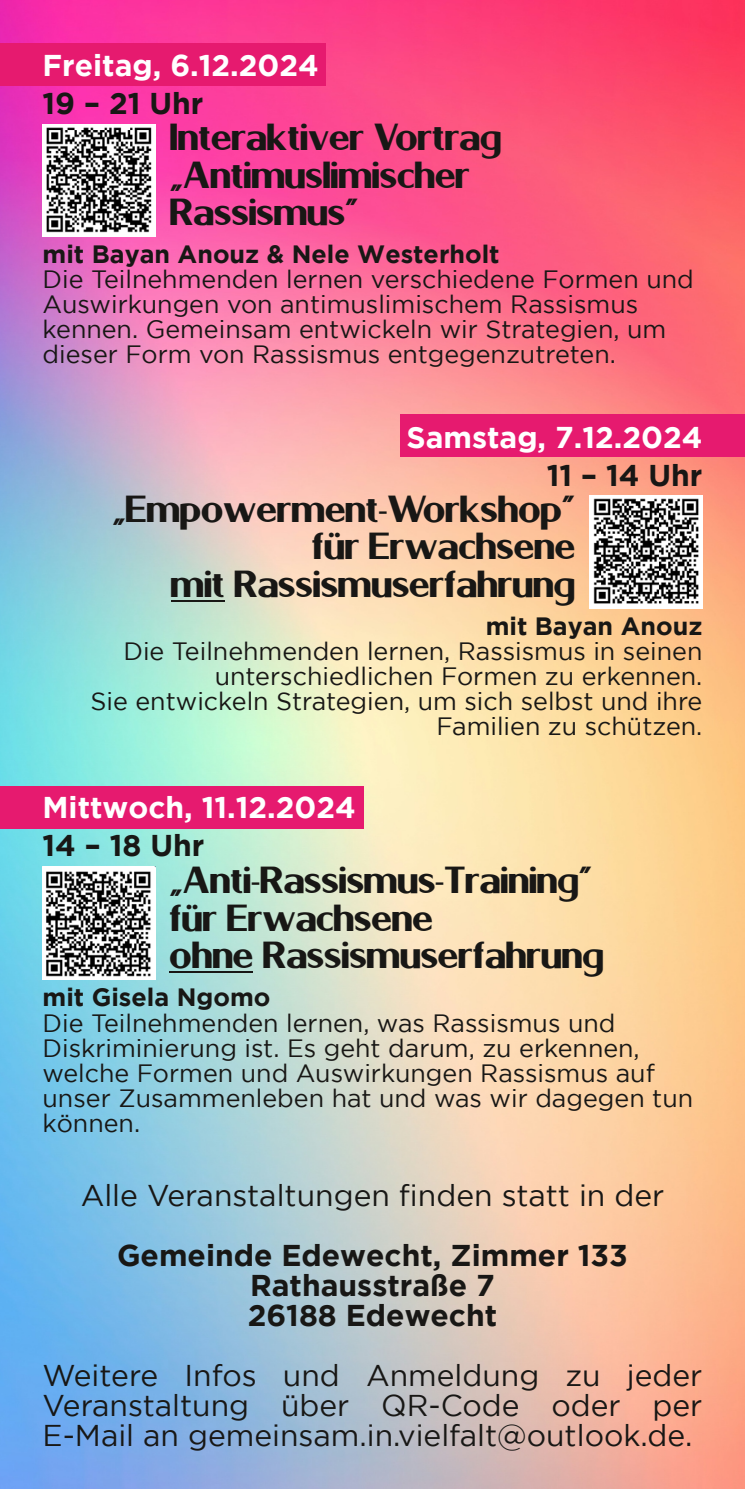
<style>
.page{position:relative;width:745px;height:1489px;background:#fff}
.page>*{position:absolute;margin:0;border:0;box-sizing:border-box;transform-origin:0 0}
.t1{font:700 37.5px/37.5px "Berlina X";color:#181715}
.t2{font:30px/30px "font 000000002 cc 39 d 94";color:#181715;text-align:justify}
.t3{font:700 30px/30px "Gotham";color:#181715;text-align:center}
.t4{font:700 30px "Gotham";color:#fff}
.t5{font:25px/25px "font 000000002 cc 39 d 94";color:#181715}
.t6{font:700 25px "Gotham";color:#181715}
</style>
<div class="page">
<img style="left:0;top:0;width:744px;height:1488px">
<div style="left:0;top:43px;width:326px;height:42px;background:#e61a6f"></div>
<img style="left:43px;top:124px;width:113px;height:113px">
<img style="left:43px;top:866px;width:112px;height:113px">
<div style="left:0;top:785px;width:363px;height:43px;background:#e61a6f"></div>
<hr style="left:169px;top:971px;width:84px;height:1px;background:#181715">
<img style="left:588px;top:495px;width:113px;height:113px">
<div style="left:400px;top:414px;width:344px;height:43px;background:#e61a6f"></div>
<hr style="left:170px;top:599px;width:54px;height:2px;background:#181715">
<p class="t4" style="left:43px;top:48px;width:278px">Freitag, 6.12.2024</p>
<p class="t3" style="left:43px;top:89px;width:162px">19 – 21 Uhr</p>
<h1 class="t1" style="left:170px;top:122px;width:332px">Interaktiver Vortrag „Antimuslimischer<br>Rassismus“</h1>
<p class="t6" style="left:43px;top:240px;width:458px">mit Bayan Anouz &amp; Nele Westerholt</p>
<p class="t5" style="left:43px;top:266px;width:652px">Die Teilnehmenden lernen verschiedene Formen und Auswirkungen von antimuslimischem Rassismus kennen. Gemeinsam entwickeln wir Strategien, um dieser Form von Rassismus entgegenzutreten.</p>
<p class="t4" style="left:406px;top:420px;width:297px">Samstag, 7.12.2024</p>
<p class="t3" style="left:546px;top:460px;width:157px">11 – 14 Uhr</p>
<h1 class="t1" style="left:112px;top:493px;width:464px;text-align:right">„Empowerment-Workshop” für Erwachsene<br>mit Rassismuserfahrung</h1>
<p class="t6" style="left:485px;top:611px;width:218px">mit Bayan Anouz</p>
<p class="t5" style="left:90px;top:638px;width:613px;text-align:right">Die Teilnehmenden lernen, Rassismus in seinen unterschiedlichen Formen zu erkennen.<br>Sie entwickeln Strategien, um sich selbst und ihre Familien zu schützen.</p>
<p class="t4" style="left:43px;top:790px;width:314px">Mittwoch, 11.12.2024</p>
<p class="t3" style="left:43px;top:831px;width:163px">14 – 18 Uhr</p>
<h1 class="t1" style="left:169px;top:865px;width:435px">„Anti-Rassismus-Training“ für Erwachsene<br>ohne Rassismuserfahrung</h1>
<p class="t6" style="left:43px;top:983px;width:229px">mit Gisela Ngomo</p>
<p class="t5" style="left:43px;top:1009px;width:651px">Die Teilnehmenden lernen, was Rassismus und Diskriminierung ist. Es geht darum, zu erkennen, welche Formen und Auswirkungen Rassismus auf unser Zusammenleben hat und was wir dagegen tun können.</p>
<p class="t2" style="left:81px;top:1180px;width:584px">Alle Veranstaltungen finden statt in der</p>
<p class="t3" style="left:117px;top:1240px;width:512px">Gemeinde Edewecht, Zimmer 133<br>Rathausstraße 7<br>26188 Edewecht</p>
<p class="t2" style="left:43px;top:1360px;width:661px">Weitere Infos und Anmeldung zu jeder Veranstaltung über QR-Code oder per E-Mail an gemeinsam.in.vielfalt@outlook.de.</p>
</div>
